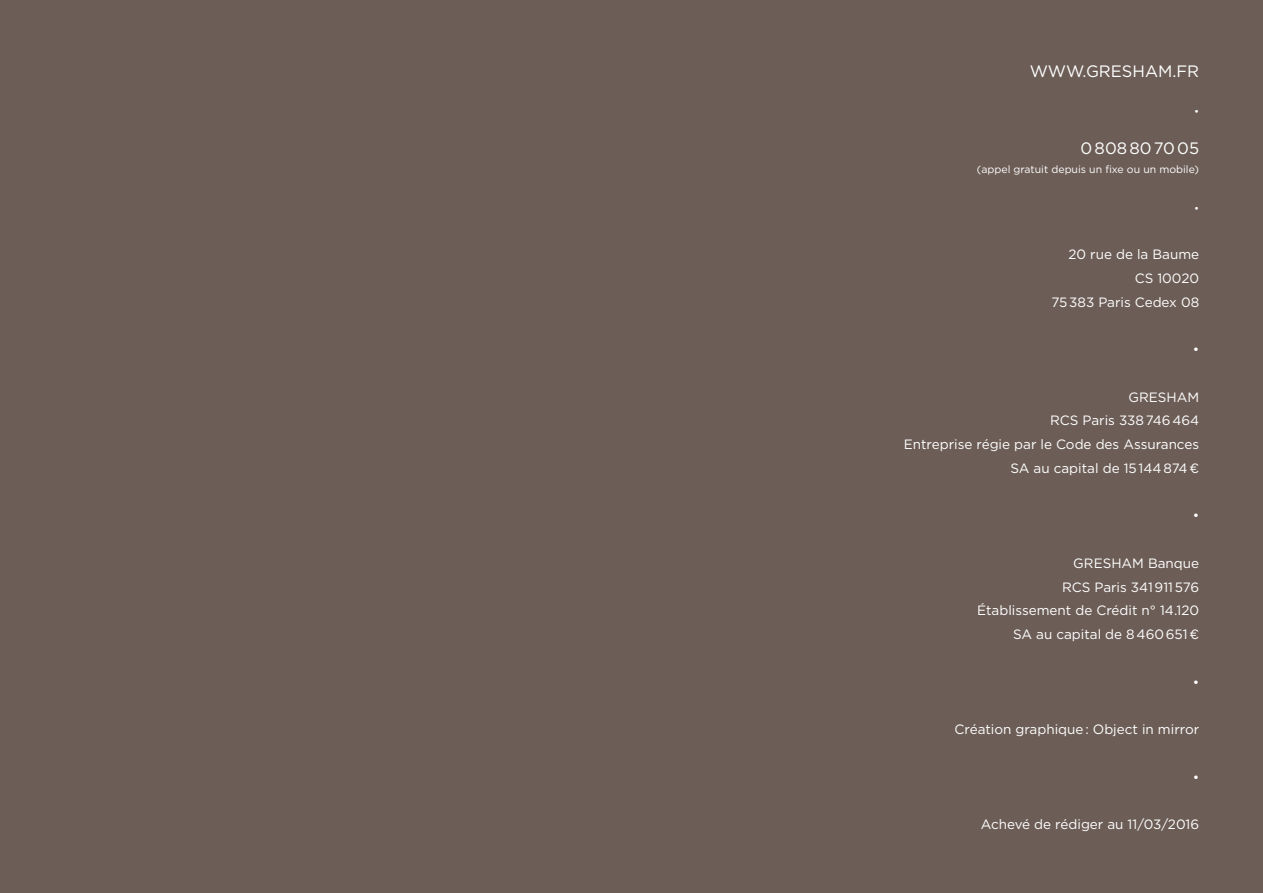
<style>
.page{position:relative;width:1263px;height:893px;background:#6c5e57}
.page>*{position:absolute;margin:0;border:0;box-sizing:border-box;transform-origin:0 0}
.t1{font:16.5px "Gotham";color:#fff}
.t2{font:13.5px/23.7px "Gotham";color:#fff;text-align:right}
.t3{font:10.5px "Gotham";color:#fff}
</style>
<div class="page">
<p class="t1" style="left:1030px;top:61px;width:171px">WWW.GRESHAM.FR</p>
<p class="t3" style="left:1194px;top:105px;width:7px">•</p>
<p class="t1" style="left:1081px;top:138px;width:120px">0 808 80 70 05</p>
<p class="t3" style="left:977px;top:163px;width:224px">(appel gratuit depuis un fixe ou un mobile)</p>
<p class="t3" style="left:1194px;top:201px;width:7px">•</p>
<p class="t2" style="left:1051px;top:242px;width:149px">20 rue de la Baume<br>CS 10020<br>75 383 Paris Cedex 08</p>
<p class="t2" style="left:1193px;top:337px;width:8px">•</p>
<p class="t2" style="left:904px;top:385px;width:297px">GRESHAM<br>RCS Paris 338 746 464<br>Entreprise régie par le Code des Assurances<br>SA au capital de 15 144 874 €</p>
<p class="t2" style="left:1193px;top:504px;width:8px">•</p>
<p class="t2" style="left:977px;top:551px;width:224px">GRESHAM Banque<br>RCS Paris 341 911 576<br>Établissement de Crédit n° 14.120<br>SA au capital de 8 460 651 €</p>
<p class="t2" style="left:1193px;top:670px;width:8px">•</p>
<p class="t2" style="left:954px;top:717px;width:246px">Création graphique : Object in mirror</p>
<p class="t2" style="left:1193px;top:765px;width:8px">•</p>
<p class="t2" style="left:981px;top:812px;width:220px">Achevé de rédiger au 11/03/2016</p>
</div>
